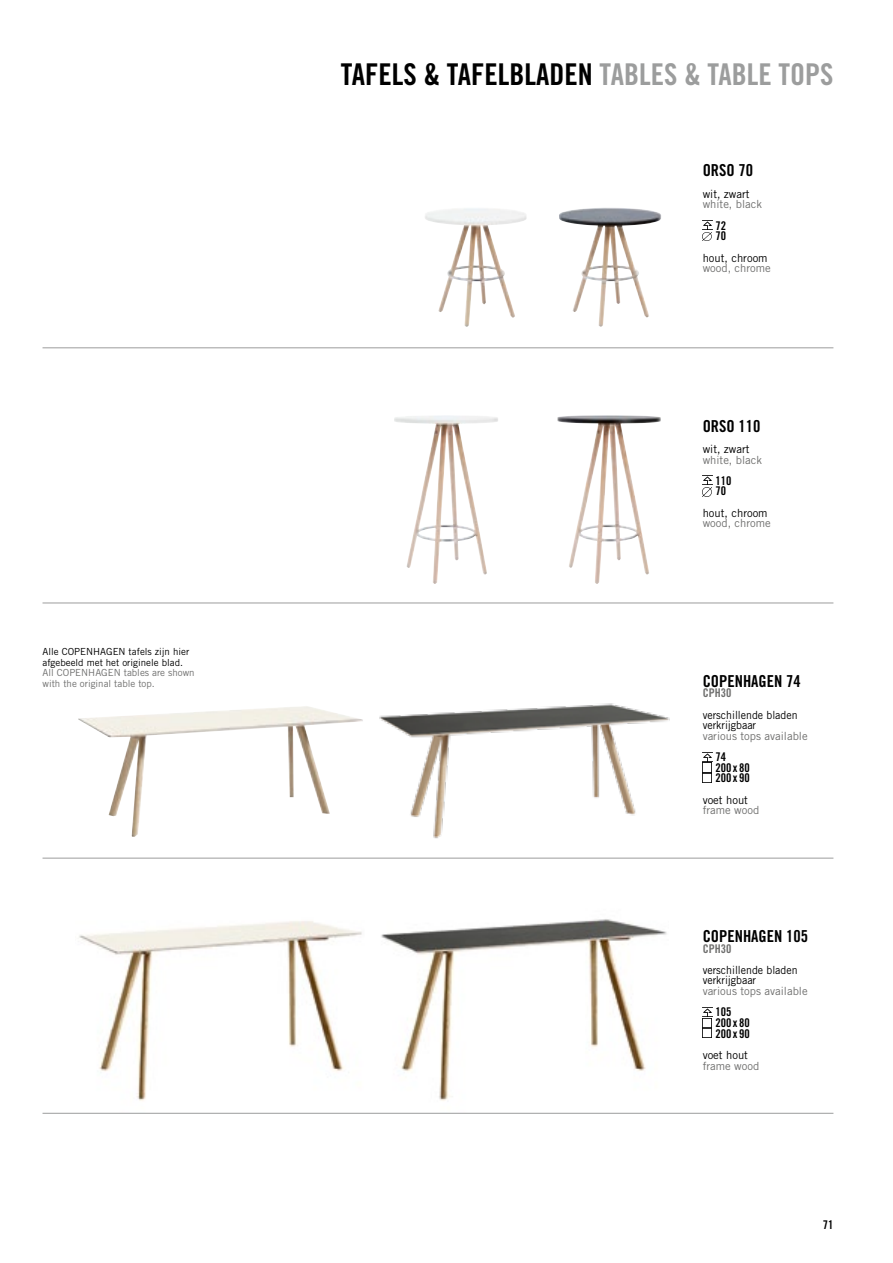
<style>
.page{position:relative;width:893px;height:1263px;background:#fff}
.page>*{position:absolute;margin:0;border:0;box-sizing:border-box;transform-origin:0 0}
.t1{font:30px "Trade Gothic LT Std Bd Cn 20";color:#000}
.t2{font:16.5px "Trade Gothic LT Std Bd Cn 20";color:#000}
.t3{font:12px/10.6px "Trade Gothic LT Std Bd Cn 20";color:#000}
.t4{font:12px "Trade Gothic LT Std Bd Cn 20";color:#6f6f6e}
.t5{font:11.25px "Trade Gothic LT Std";color:#6f6f6e}
.t6{font:11.25px/10.6px "Trade Gothic LT Std";color:#000;scale:.94 1}
.t7{font:11.25px "Trade Gothic LT Std";color:#000}
.t8{font:9.75px/10.6px "Trade Gothic LT Std";color:#000}
.t9{font:9.75px/10.6px "Trade Gothic LT Std";color:#6f6f6e}
.s1{color:#9c9d9d}
</style>
<div class="page">
<hr style="left:43px;top:348px;width:790px;height:1px;background:#9c9d9d">
<hr style="left:43px;top:603px;width:790px;height:1px;background:#9c9d9d">
<hr style="left:43px;top:858px;width:790px;height:1px;background:#9c9d9d">
<hr style="left:43px;top:1113px;width:790px;height:1px;background:#9c9d9d">
<img style="left:425px;top:208px;width:102px;height:119px">
<img style="left:559px;top:208px;width:102px;height:119px">
<svg style="left:703px;top:220px;width:9px;height:21px"></svg>
<img style="left:394px;top:415px;width:104px;height:169px">
<img style="left:557px;top:415px;width:104px;height:169px">
<svg style="left:703px;top:476px;width:9px;height:20px"></svg>
<img style="left:78px;top:706px;width:285px;height:131px">
<img style="left:379px;top:703px;width:291px;height:136px">
<svg style="left:703px;top:752px;width:9px;height:31px"></svg>
<img style="left:79px;top:921px;width:283px;height:180px">
<img style="left:381px;top:919px;width:286px;height:182px">
<svg style="left:703px;top:1007px;width:9px;height:31px"></svg>
<p class="t8" style="left:43px;top:646px;width:148px">Alle COPENHAGEN tafels zijn hier afgebeeld met het originele blad.</p>
<p class="t9" style="left:43px;top:667px;width:154px">All COPENHAGEN tables are shown with the original table top.</p>
<h1 class="t1" style="left:341px;top:57px;width:494px">TAFELS &amp; TAFELBLADEN <span class="s1">TABLES &amp; TABLE TOPS</span></h1>
<h2 class="t2" style="left:703px;top:161px;width:52px">ORSO 70</h2>
<p class="t7" style="left:703px;top:187px;width:48px">wit, zwart</p>
<p class="t5" style="left:703px;top:198px;width:61px">white, black</p>
<p class="t3" style="left:715px;top:220px;width:12px">72<br>70</p>
<p class="t7" style="left:703px;top:251px;width:66px">hout, chroom</p>
<p class="t5" style="left:703px;top:261px;width:70px">wood, chrome</p>
<h2 class="t2" style="left:703px;top:416px;width:59px">ORSO 110</h2>
<p class="t7" style="left:703px;top:442px;width:48px">wit, zwart</p>
<p class="t5" style="left:703px;top:453px;width:61px">white, black</p>
<p class="t3" style="left:715px;top:475px;width:17px">110<br>70</p>
<p class="t7" style="left:703px;top:506px;width:66px">hout, chroom</p>
<p class="t5" style="left:703px;top:516px;width:70px">wood, chrome</p>
<h2 class="t2" style="left:703px;top:671px;width:100px">COPENHAGEN 74</h2>
<p class="t4" style="left:703px;top:686px;width:30px">CPH30</p>
<p class="t6" style="left:703px;top:709px;width:102px">verschillende bladen verkrijgbaar</p>
<p class="t5" style="left:703px;top:729px;width:106px">various tops available</p>
<p class="t3" style="left:715px;top:751px;width:36px">74<br>200x 80<br>200x 90</p>
<p class="t7" style="left:703px;top:793px;width:47px">voet hout</p>
<p class="t5" style="left:703px;top:803px;width:58px">frame wood</p>
<h2 class="t2" style="left:703px;top:926px;width:107px">COPENHAGEN 105</h2>
<p class="t4" style="left:703px;top:941px;width:30px">CPH30</p>
<p class="t6" style="left:703px;top:964px;width:102px">verschillende bladen verkrijgbaar</p>
<p class="t5" style="left:703px;top:984px;width:106px">various tops available</p>
<p class="t3" style="left:715px;top:1007px;width:36px">105<br>200x 80<br>200x 90</p>
<p class="t7" style="left:703px;top:1048px;width:47px">voet hout</p>
<p class="t5" style="left:703px;top:1059px;width:58px">frame wood</p>
<p class="t3" style="left:823px;top:1219px;width:12px">71</p>
</div>
